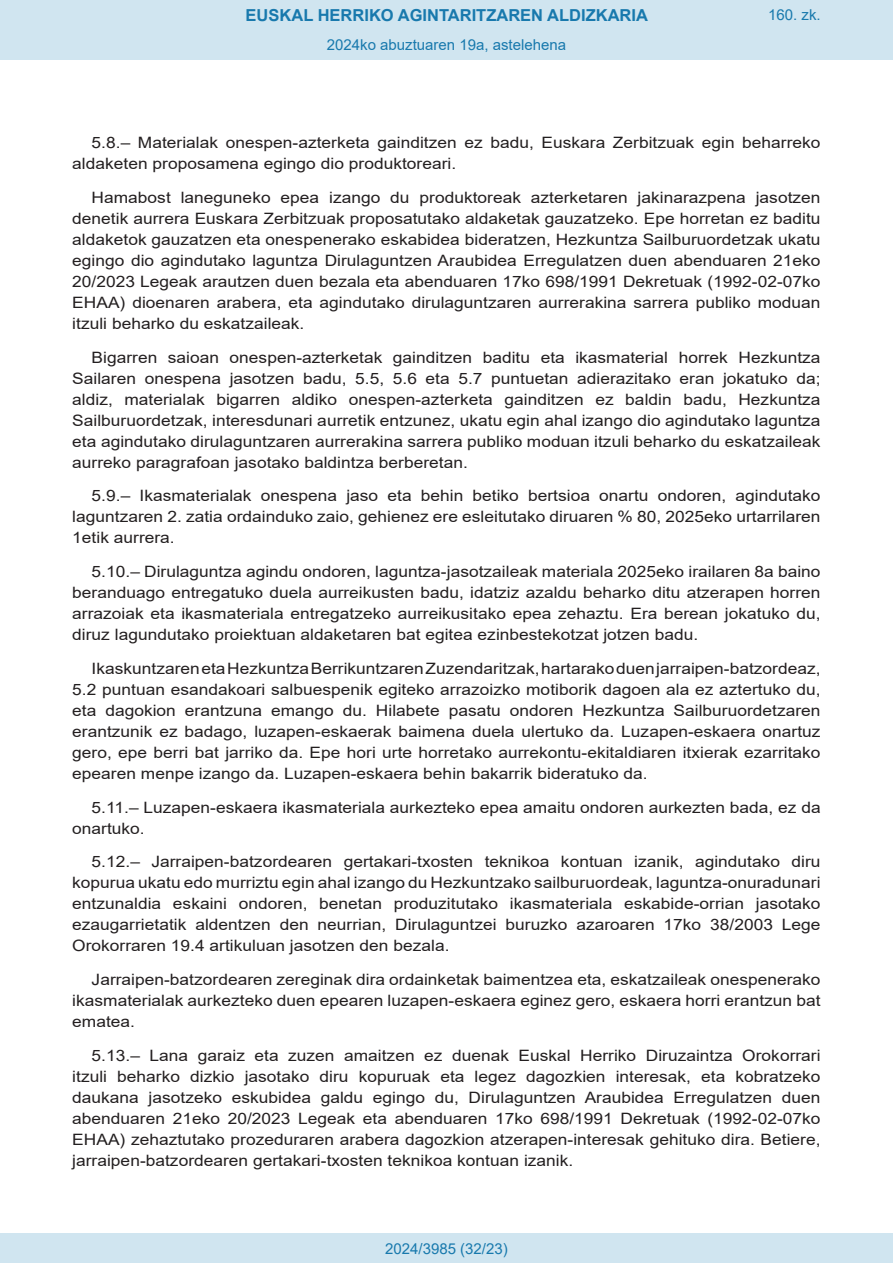
<style>
.page{position:relative;width:893px;height:1263px;background:#fff}
.page>*{position:absolute;margin:0;border:0;box-sizing:border-box;transform-origin:0 0}
.t1{font:700 16.5px "Arial";color:#1879ad}
.BOPVDetalle{font:15.6px/21px "Arial";color:#231f20;text-align:justify;scale:1.11 1}
.Paginacion_Centro{font:15px "Arial";color:#1879ad}
</style>
<div class="page">
<div style="left:0;top:0;width:893px;height:60px;background:#d0e5f0"></div>
<div style="left:0;top:1233px;width:893px;height:30px;background:#d0e5f0"></div>
<p class="t1" style="left:246px;top:3px;width:404px">EUSKAL HERRIKO AGINTARITZAREN ALDIZKARIA</p>
<p class="Paginacion_Centro" style="left:327px;top:35px;width:241px">2024ko abuztuaren 19a, astelehena</p>
<p class="Paginacion_Centro" style="left:768px;top:5px;width:54px">160. zk.</p>
<p class="BOPVDetalle" style="left:72px;top:132px;width:676px;text-indent:19px">5.8.– Materialak onespen-azterketa gainditzen ez badu, Euskara Zerbitzuak egin beharreko aldaketen proposamena egingo dio produktoreari.</p>
<p class="BOPVDetalle" style="left:72px;top:187px;width:676px;text-indent:19px">Hamabost laneguneko epea izango du produktoreak azterketaren jakinarazpena jasotzen denetik aurrera Euskara Zerbitzuak proposatutako aldaketak gauzatzeko. Epe horretan ez baditu aldaketok gauzatzen eta onespenerako eskabidea bideratzen, Hezkuntza Sailburuordetzak ukatu egingo dio agindutako laguntza Dirulaguntzen Araubidea Erregulatzen duen abenduaren 21eko 20/2023 Legeak arautzen duen bezala eta abenduaren 17ko 698/1991 Dekretuak (1992-02-07ko EHAA) dioenaren arabera, eta agindutako dirulaguntzaren aurrerakina sarrera publiko moduan itzuli beharko du eskatzaileak.</p>
<p class="BOPVDetalle" style="left:72px;top:347px;width:676px;text-indent:19px">Bigarren saioan onespen-azterketak gainditzen baditu eta ikasmaterial horrek Hezkuntza Sailaren onespena jasotzen badu, 5.5, 5.6 eta 5.7 puntuetan adierazitako eran jokatuko da; aldiz, materialak bigarren aldiko onespen-azterketa gainditzen ez baldin badu, Hezkuntza Sailburuordetzak, interesdunari aurretik entzunez, ukatu egin ahal izango dio agindutako laguntza eta agindutako dirulaguntzaren aurrerakina sarrera publiko moduan itzuli beharko du eskatzaileak aurreko paragrafoan jasotako baldintza berberetan.</p>
<p class="BOPVDetalle" style="left:72px;top:485px;width:676px;text-indent:19px">5.9.– Ikasmaterialak onespena jaso eta behin betiko bertsioa onartu ondoren, agindutako laguntzaren 2. zatia ordainduko zaio, gehienez ere esleitutako diruaren % 80, 2025eko urtarrilaren 1etik aurrera.</p>
<p class="BOPVDetalle" style="left:72px;top:561px;width:676px;text-indent:19px">5.10.– Dirulaguntza agindu ondoren, laguntza-jasotzaileak materiala 2025eko irailaren 8a baino beranduago entregatuko duela aurreikusten badu, idatziz azaldu beharko ditu atzerapen horren arrazoiak eta ikasmateriala entregatzeko aurreikusitako epea zehaztu. Era berean jokatuko du, diruz lagundutako proiektuan aldaketaren bat egitea ezinbestekotzat jotzen badu.</p>
<p class="BOPVDetalle" style="left:72px;top:658px;width:676px;text-indent:19px">Ikaskuntzaren eta Hezkuntza Berrikuntzaren Zuzendaritzak, hartarako duen jarraipen-batzordeaz, 5.2 puntuan esandakoari salbuespenik egiteko arrazoizko motiborik dagoen ala ez aztertuko du, eta dagokion erantzuna emango du. Hilabete pasatu ondoren Hezkuntza Sailburuordetzaren erantzunik ez badago, luzapen-eskaerak baimena duela ulertuko da. Luzapen-eskaera onartuz gero, epe berri bat jarriko da. Epe hori urte horretako aurrekontu-ekitaldiaren itxierak ezarritako epearen menpe izango da. Luzapen-eskaera behin bakarrik bideratuko da.</p>
<p class="BOPVDetalle" style="left:72px;top:797px;width:676px;text-indent:19px">5.11.– Luzapen-eskaera ikasmateriala aurkezteko epea amaitu ondoren aurkezten bada, ez da onartuko.</p>
<p class="BOPVDetalle" style="left:72px;top:851px;width:676px;text-indent:19px">5.12.– Jarraipen-batzordearen gertakari-txosten teknikoa kontuan izanik, agindutako diru kopurua ukatu edo murriztu egin ahal izango du Hezkuntzako sailburuordeak, laguntza-onuradunari entzunaldia eskaini ondoren, benetan produzitutako ikasmateriala eskabide-orrian jasotako ezaugarrietatik aldentzen den neurrian, Dirulaguntzei buruzko azaroaren 17ko 38/2003 Lege Orokorraren 19.4 artikuluan jasotzen den bezala.</p>
<p class="BOPVDetalle" style="left:72px;top:969px;width:676px;text-indent:19px">Jarraipen-batzordearen zereginak dira ordainketak baimentzea eta, eskatzaileak onespenerako ikasmaterialak aurkezteko duen epearen luzapen-eskaera eginez gero, eskaera horri erantzun bat ematea.</p>
<p class="BOPVDetalle" style="left:72px;top:1045px;width:676px;text-indent:19px">5.13.– Lana garaiz eta zuzen amaitzen ez duenak Euskal Herriko Diruzaintza Orokorrari itzuli beharko dizkio jasotako diru kopuruak eta legez dagozkien interesak, eta kobratzeko daukana jasotzeko eskubidea galdu egingo du, Dirulaguntzen Araubidea Erregulatzen duen abenduaren 21eko 20/2023 Legeak eta abenduaren 17ko 698/1991 Dekretuak (1992-02-07ko EHAA) zehaztutako prozeduraren arabera dagozkion atzerapen-interesak gehituko dira. Betiere, jarraipen-batzordearen gertakari-txosten teknikoa kontuan izanik.</p>
<p class="Paginacion_Centro" style="left:385px;top:1238px;width:124px">2024/3985 (32/23)</p>
</div>
